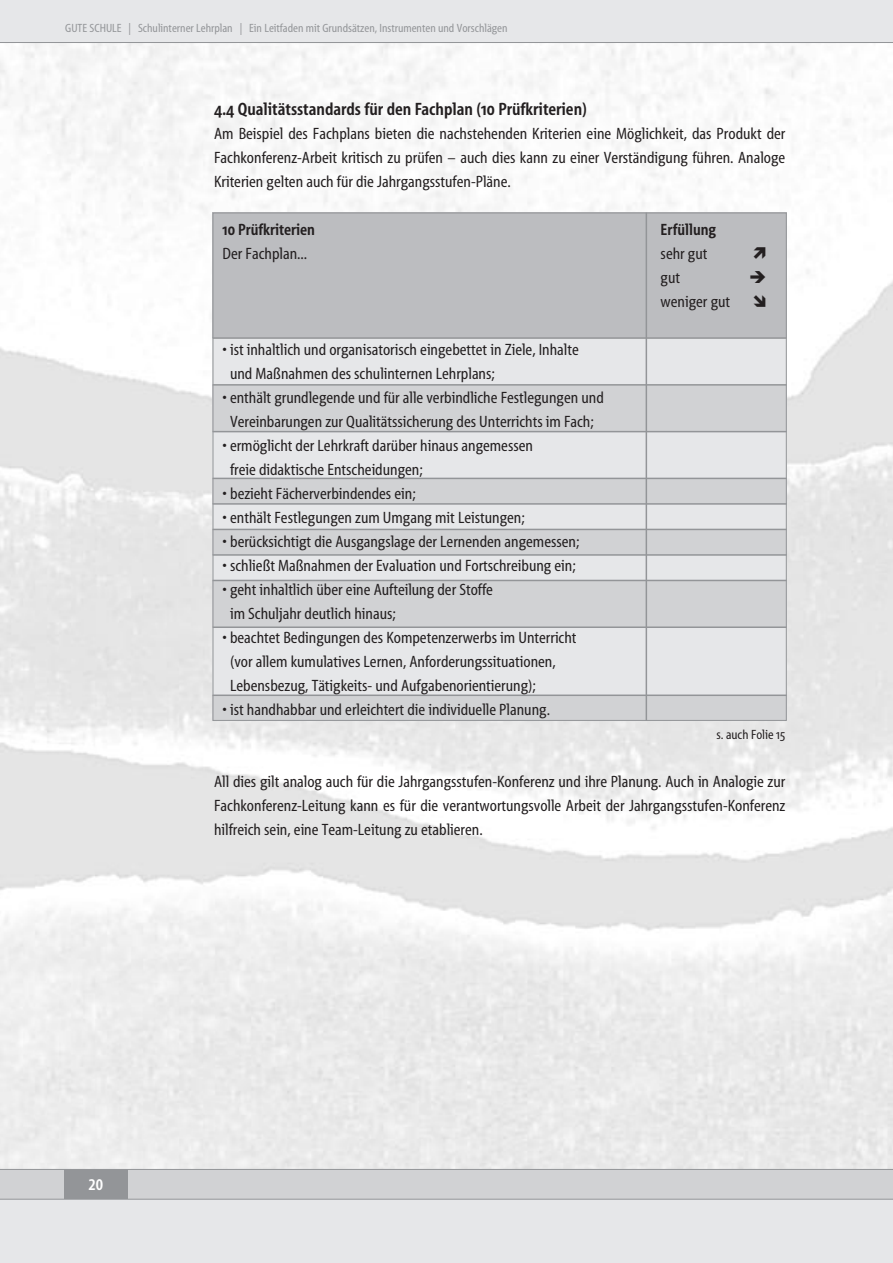
<style>
.page{position:relative;width:893px;height:1263px;background:#fff}
.page>*{position:absolute;margin:0;border:0;box-sizing:border-box;transform-origin:0 0}
.t1{font:700 18px "The Berlin";color:#231f20}
.t2{font:16.5px/24px "The Berlin";color:#231f20}
.t3{font:700 16.5px "The Berlin";color:#231f20}
.t4{font:16.5px "The Berlin Bold Table";color:#fff}
.t5{font:13.5px "The Berlin";color:#231f20}
.t6{font:12px "The Berlin";color:#939598}
</style>
<div class="page">
<div style="left:0;top:1199px;width:893px;height:64px;background:#e6e7e9"></div>
<div style="left:0;top:1169px;width:893px;height:30px;background:#d1d2d4"></div>
<div style="left:0;top:0;width:893px;height:43px;background:#e6e7e9"></div>
<div style="left:64px;top:1169px;width:64px;height:30px;background:#939598"></div>
<div style="left:213px;top:213px;width:574px;height:125px;background:#bcbdc0"></div>
<div style="left:213px;top:338px;width:574px;height:47px;background:#e6e7e9"></div>
<div style="left:213px;top:385px;width:574px;height:47px;background:#d1d2d4"></div>
<div style="left:213px;top:432px;width:574px;height:46px;background:#e6e7e9"></div>
<div style="left:213px;top:478px;width:574px;height:26px;background:#d1d2d4"></div>
<div style="left:213px;top:504px;width:574px;height:25px;background:#e6e7e9"></div>
<div style="left:213px;top:529px;width:574px;height:26px;background:#d1d2d4"></div>
<div style="left:213px;top:555px;width:574px;height:25px;background:#e6e7e9"></div>
<div style="left:213px;top:580px;width:574px;height:47px;background:#d1d2d4"></div>
<div style="left:213px;top:627px;width:574px;height:68px;background:#e6e7e9"></div>
<div style="left:213px;top:695px;width:574px;height:26px;background:#d1d2d4"></div>
<hr style="left:213px;top:337px;width:574px;height:2px;background:#939598">
<hr style="left:646px;top:213px;width:1px;height:508px;background:#939598">
<hr style="left:213px;top:384px;width:574px;height:2px;background:#939598">
<hr style="left:213px;top:431px;width:574px;height:1px;background:#939598">
<hr style="left:213px;top:478px;width:574px;height:1px;background:#939598">
<hr style="left:213px;top:503px;width:574px;height:2px;background:#939598">
<hr style="left:213px;top:529px;width:574px;height:1px;background:#939598">
<hr style="left:213px;top:554px;width:574px;height:2px;background:#939598">
<hr style="left:213px;top:580px;width:574px;height:1px;background:#939598">
<hr style="left:213px;top:626px;width:574px;height:2px;background:#939598">
<hr style="left:213px;top:694px;width:574px;height:2px;background:#939598">
<hr style="left:0;top:42px;width:893px;height:1px;background:#939598">
<hr style="left:0;top:1169px;width:893px;height:1px;background:#939598">
<hr style="left:0;top:1199px;width:893px;height:1px;background:#939598">
<p class="t6" style="left:65px;top:24px;width:444px">GUTE SCHULE | Schulinterner Lehrplan | Ein Leitfaden mit Grundsätzen, Instrumenten und Vorschlägen</p>
<p class="t1" style="left:214px;top:102px;width:374px">4.4 Qualitätsstandards für den Fachplan (10 Prüfkriterien)</p>
<p class="t2" style="left:214px;top:123px;width:573px;text-align:justify">Am Beispiel des Fachplans bieten die nachstehenden Kriterien eine Möglichkeit, das Produkt der Fachkonferenz-Arbeit kritisch zu prüfen – auch dies kann zu einer Verständigung führen. Analoge Kriterien gelten auch für die Jahrgangsstufen-Pläne.</p>
<p class="t3" style="left:223px;top:223px;width:94px">10 Prüfkriterien</p>
<p class="t3" style="left:661px;top:223px;width:57px">Erfüllung</p>
<p class="t2" style="left:223px;top:243px;width:86px">Der Fachplan...</p>
<p class="t2" style="left:661px;top:243px;width:48px">sehr gut gut</p>
<p class="t2" style="left:661px;top:291px;width:71px">weniger gut</p>
<p class="t2" style="left:230px;top:339px;width:350px;text-indent:-7px">• ist inhaltlich und organisatorisch eingebettet in Ziele, Inhalte und Maßnahmen des schulinternen Lehrplans;</p>
<p class="t2" style="left:223px;top:387px;width:383px;text-align:center">• enthält grundlegende und für alle verbindliche Festlegungen und<br>Vereinbarungen zur Qualitätssicherung des Unterrichts im Fach;</p>
<p class="t2" style="left:230px;top:435px;width:304px;text-indent:-7px">• ermöglicht der Lehrkraft darüber hinaus angemessen freie didaktische Entscheidungen;</p>
<p class="t2" style="left:223px;top:483px;width:195px">• bezieht Fächerverbindendes ein;</p>
<p class="t2" style="left:223px;top:507px;width:304px">• enthält Festlegungen zum Umgang mit Leistungen;</p>
<p class="t2" style="left:223px;top:531px;width:358px">• berücksichtigt die Ausgangslage der Lernenden angemessen;</p>
<p class="t2" style="left:223px;top:555px;width:355px">• schließt Maßnahmen der Evaluation und Fortschreibung ein;</p>
<p class="t2" style="left:230px;top:579px;width:264px;text-indent:-7px">• geht inhaltlich über eine Aufteilung der Stoffe im Schuljahr deutlich hinaus;</p>
<p class="t2" style="left:230px;top:627px;width:348px;text-indent:-7px">• beachtet Bedingungen des Kompetenzerwerbs im Unterricht (vor allem kumulatives Lernen, Anforderungssituationen,<br>Lebensbezug, Tätigkeits- und Aufgabenorientierung);</p>
<p class="t2" style="left:223px;top:699px;width:329px">• ist handhabbar und erleichtert die individuelle Planung.</p>
<p class="t5" style="left:716px;top:729px;width:70px">s. auch Folie 15</p>
<p class="t2" style="left:214px;top:771px;width:573px;text-align:justify">All dies gilt analog auch für die Jahrgangsstufen-Konferenz und ihre Planung. Auch in Analogie zur Fachkonferenz-Leitung kann es für die verantwortungsvolle Arbeit der Jahrgangsstufen-Konferenz hilfreich sein, eine Team-Leitung zu etablieren.</p>
<p class="t4" style="left:88px;top:1178px;width:16px">20</p>
</div>
